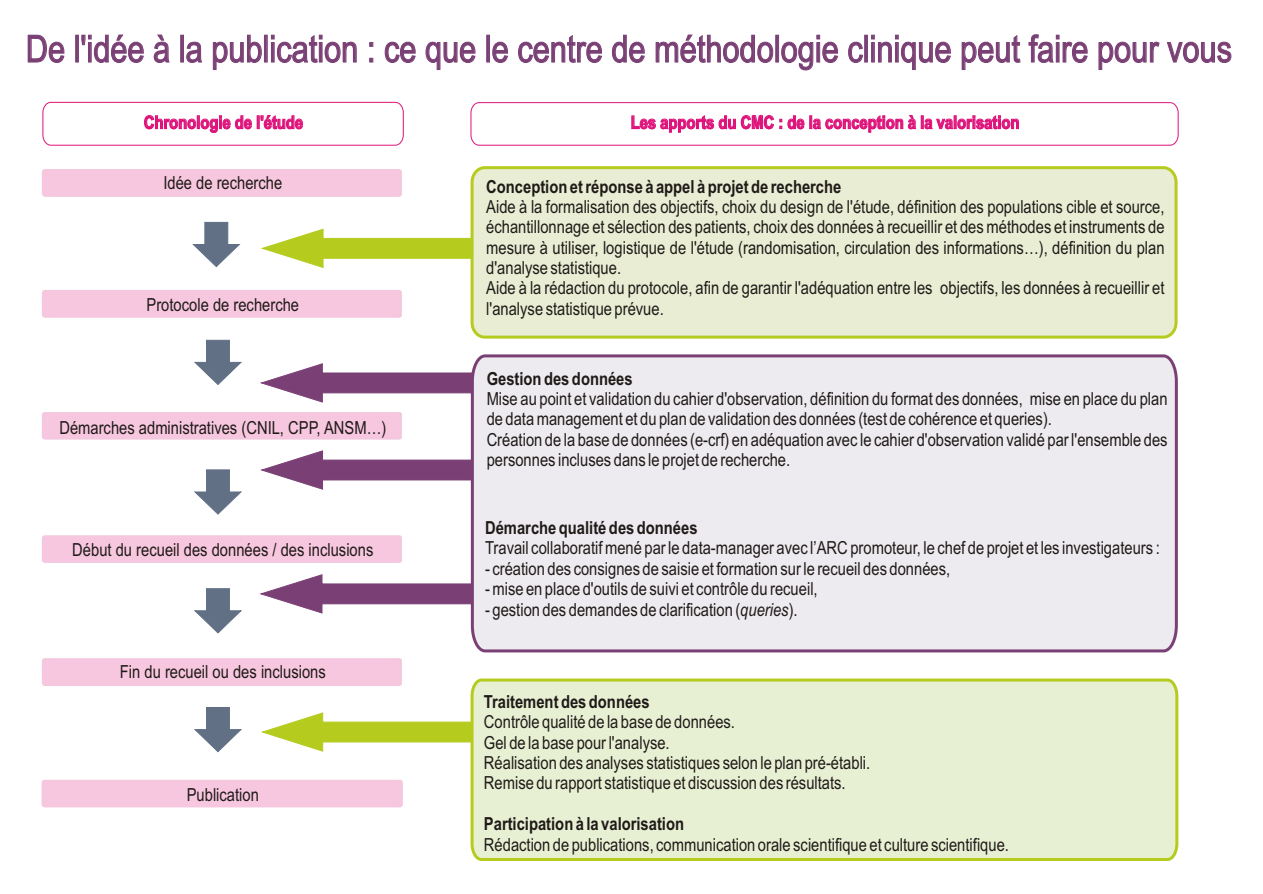
<style>
.page{position:relative;width:1263px;height:894px;background:#fff}
.page>*{position:absolute;margin:0;border:0;box-sizing:border-box;transform-origin:0 0}
.t1{font:37.5px "Arial Narrow";color:#7a4075}
.t2{font:18px/20.4px "Arial Narrow";color:#1f1a17}
.t3{font:700 18px "Arial Narrow";color:#1f1a17}
.t4{font:700 18px "Arial Narrow";color:#de127a}
.s1{font-style:italic}
</style>
<div class="page">
<div style="left:470px;top:678px;width:709px;height:183px;background:#e8f0d4"></div>
<div style="left:470px;top:166px;width:708px;height:173px;background:#e8edd4"></div>
<div style="left:470px;top:354px;width:708px;height:299px;background:#edebf0"></div>
<svg style="left:471px;top:102px;width:708px;height:44px"></svg>
<svg style="left:43px;top:102px;width:361px;height:44px"></svg>
<svg style="left:193px;top:222px;width:47px;height:45px"></svg>
<svg style="left:194px;top:340px;width:48px;height:45px"></svg>
<svg style="left:194px;top:470px;width:48px;height:45px"></svg>
<svg style="left:194px;top:588px;width:48px;height:45px"></svg>
<svg style="left:194px;top:707px;width:48px;height:45px"></svg>
<svg style="left:261px;top:229px;width:212px;height:39px"></svg>
<svg style="left:261px;top:450px;width:212px;height:40px"></svg>
<svg style="left:260px;top:363px;width:213px;height:39px"></svg>
<svg style="left:260px;top:574px;width:213px;height:39px"></svg>
<svg style="left:261px;top:713px;width:211px;height:39px"></svg>
<h1 class="t1" style="left:26px;top:35px;width:1208px">De l'idée à la publication : ce que le centre de méthodologie clinique peut faire pour vous</h1>
<p class="t4" style="left:144px;top:116px;width:161px">Chronologie de l'étude</p>
<p class="t4" style="left:631px;top:116px;width:390px">Les apports du CMC : de la conception à la valorisation</p>
<p class="t2" style="left:163px;top:174px;width:120px">Idée de recherche</p>
<p class="t2" style="left:147px;top:297px;width:154px">Protocole de recherche</p>
<p class="t2" style="left:59px;top:419px;width:329px">Démarches administratives (CNIL, CPP, ANSM…)</p>
<p class="t2" style="left:72px;top:541px;width:303px">Début du recueil des données / des inclusions</p>
<p class="t2" style="left:120px;top:663px;width:207px">Fin du recueil ou des inclusions</p>
<p class="t2" style="left:187px;top:786px;width:74px">Publication</p>
<p class="t3" style="left:486px;top:179px;width:357px">Conception et réponse à appel à projet de recherche</p>
<p class="t2" style="left:486px;top:198px;width:680px">Aide à la formalisation des objectifs, choix du design de l'étude, définition des populations cible et source, échantillonnage et sélection des patients, choix des données à recueillir et des méthodes et instruments de mesure à utiliser, logistique de l'étude (randomisation, circulation des informations…), définition du plan d'analyse statistique.<br>Aide à la rédaction du protocole, afin de garantir l'adéquation entre les objectifs, les données à recueillir et l'analyse statistique prévue.</p>
<p class="t3" style="left:487px;top:372px;width:148px">Gestion des données</p>
<p class="t2" style="left:487px;top:390px;width:683px">Mise au point et validation du cahier d'observation, définition du format des données, mise en place du plan de data management et du plan de validation des données (test de cohérence et queries).<br>Création de la base de données (e-crf) en adéquation avec le cahier d'observation validé par l'ensemble des personnes incluses dans le projet de recherche.</p>
<p class="t3" style="left:485px;top:521px;width:214px">Démarche qualité des données</p>
<p class="t2" style="left:485px;top:540px;width:676px">Travail collaboratif mené par le data-manager avec l’ARC promoteur, le chef de projet et les investigateurs :</p>
<p class="t2" style="left:485px;top:560px;width:467px">- création des consignes de saisie et formation sur le recueil des données,</p>
<p class="t2" style="left:485px;top:580px;width:334px">- mise en place d'outils de suivi et contrôle du recueil,</p>
<p class="t2" style="left:485px;top:601px;width:314px">- gestion des demandes de clarification (<span class="s1">queries</span>).</p>
<p class="t3" style="left:484px;top:695px;width:167px">Traitement des données</p>
<p class="t2" style="left:484px;top:713px;width:388px">Contrôle qualité de la base de données.<br>Gel de la base pour l'analyse.<br>Réalisation des analyses statistiques selon le plan pré-établi.<br>Remise du rapport statistique et discussion des résultats.</p>
<p class="t3" style="left:484px;top:817px;width:202px">Participation à la valorisation</p>
<p class="t2" style="left:484px;top:836px;width:527px">Rédaction de publications, communication orale scientifique et culture scientifique.</p>
</div>
